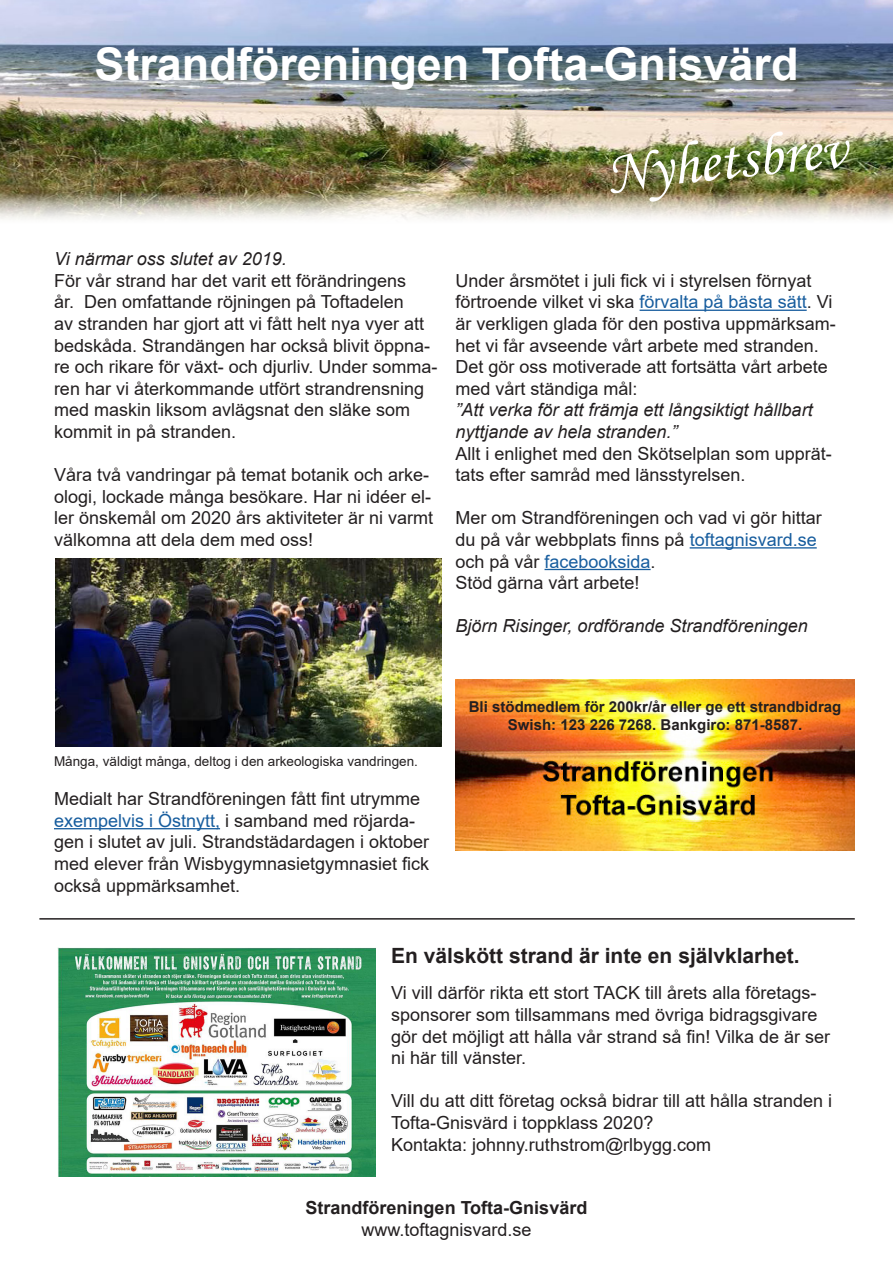
<style>
.page{position:relative;width:893px;height:1263px;background:#fff}
.page>*{position:absolute;margin:0;border:0;box-sizing:border-box;transform-origin:0 0}
.t1{font:60px "Monotype Corsiva";color:#fff}
.t2{font:700 45px "Arial";color:#fff}
.t3{font:700 21px "Arial";color:#231f20}
.t4{font:18px/21.6px "Arial";color:#231f20}
.t5{font:700 18px/21.6px "Arial";color:#231f20;text-align:center}
.t6{font:italic 18px "Arial";color:#231f20}
.t7{font:700 15px/18px "Arial";color:#231f20;text-align:center}
.t8{font:13.5px "Arial";color:#231f20}
.s1{font-style:italic}
.s2{color:#175d9e}
.s3{font-weight:400}
</style>
<div class="page">
<hr style="left:54px;top:828px;width:166px;height:1px;background:#175d9e">
<hr style="left:640px;top:310px;width:167px;height:1px;background:#175d9e">
<hr style="left:690px;top:547px;width:127px;height:1px;background:#175d9e">
<hr style="left:545px;top:569px;width:106px;height:1px;background:#175d9e">
<img style="left:0;top:0;width:893px;height:220px">
<img style="left:57px;top:947px;width:319px;height:230px">
<hr style="left:39px;top:918px;width:816px;height:2px;background:#231f20">
<img style="left:455px;top:680px;width:400px;height:170px">
<img style="left:55px;top:558px;width:387px;height:188px">
<p class="t2" style="left:94px;top:33px;width:706px">Strandföreningen Tofta-Gnisvärd</p>
<p class="t1" style="left:602px;top:136px;width:243px;rotate:-6deg">Nyhetsbrev</p>
<p class="t4" style="left:54px;top:248px;width:385px"><span class="s1">Vi närmar oss slutet av 2019.<br></span>För vår strand har det varit ett förändringens<br>år. Den omfattande röjningen på Toftadelen<br>av stranden har gjort att vi fått helt nya vyer att bedskåda. Strandängen har också blivit öppna&shy;re och rikare för växt- och djurliv. Under somma&shy;ren har vi återkommande utfört strandrensning med maskin liksom avlägsnat den släke som kommit in på stranden.</p>
<p class="t4" style="left:54px;top:464px;width:381px">Våra två vandringar på temat botanik och arke&shy;ologi, lockade många besökare. Har ni idéer el&shy;ler önskemål om 2020 års aktiviteter är ni varmt välkomna att dela dem med oss!</p>
<p class="t4" style="left:455px;top:269px;width:382px">Under årsmötet i juli fick vi i styrelsen förnyat förtroende vilket vi ska <span class="s2">förvalta på bästa sätt</span>. Vi är verkligen glada för den postiva uppmärksam&shy;het vi får avseende vårt arbete med stranden.<br>Det gör oss motiverade att fortsätta vårt arbete med vårt ständiga mål:<br><span class="s1">”Att verka för att främja ett långsiktigt hållbart nyttjande av hela stranden.”<br></span>Allt i enlighet med den Skötselplan som upprät&shy;tats efter samråd med länsstyrelsen.</p>
<p class="t4" style="left:455px;top:507px;width:368px">Mer om Strandföreningen och vad vi gör hittar du på vår webbplats finns på <span class="s2">toftagnisvard.se </span>och på vår <span class="s2">facebooksida</span>.<br>Stöd gärna vårt arbete!</p>
<p class="t6" style="left:455px;top:614px;width:354px">Björn Risinger, ordförande Strandföreningen</p>
<p class="t8" style="left:54px;top:752px;width:365px">Många, väldigt många, deltog i den arkeologiska vandringen.</p>
<p class="t4" style="left:54px;top:788px;width:377px">Medialt har Strandföreningen fått fint utrymme <span class="s2">exempelvis i Östnytt,</span> i samband med röjarda&shy;gen i slutet av juli. Strandstädardagen i oktober med elever från Wisbygymnasietgymnasiet fick också uppmärksamhet.</p>
<p class="t7" style="left:469px;top:698px;width:374px">Bli stödmedlem för 200kr/år eller ge ett strandbidrag<br>Swish: 123 226 7268. Bankgiro: 871-8587.</p>
<p class="t3" style="left:391px;top:941px;width:410px">En välskött strand är inte en självklarhet.</p>
<p class="t4" style="left:391px;top:982px;width:440px">Vi vill därför rikta ett stort TACK till årets alla företags&shy;sponsorer som tillsammans med övriga bidragsgivare gör det möjligt att hålla vår strand så fin! Vilka de är ser ni här till vänster.</p>
<p class="t4" style="left:391px;top:1090px;width:442px">Vill du att ditt företag också bidrar till att hålla stranden i<br>Tofta-Gnisvärd i toppklass 2020?<br>Kontakta: johnny.ruthstrom@rlbygg.com</p>
<p class="t5" style="left:306px;top:1197px;width:283px">Strandföreningen Tofta-Gnisvärd <span class="s3">www.toftagnisvard.se</span></p>
</div>
